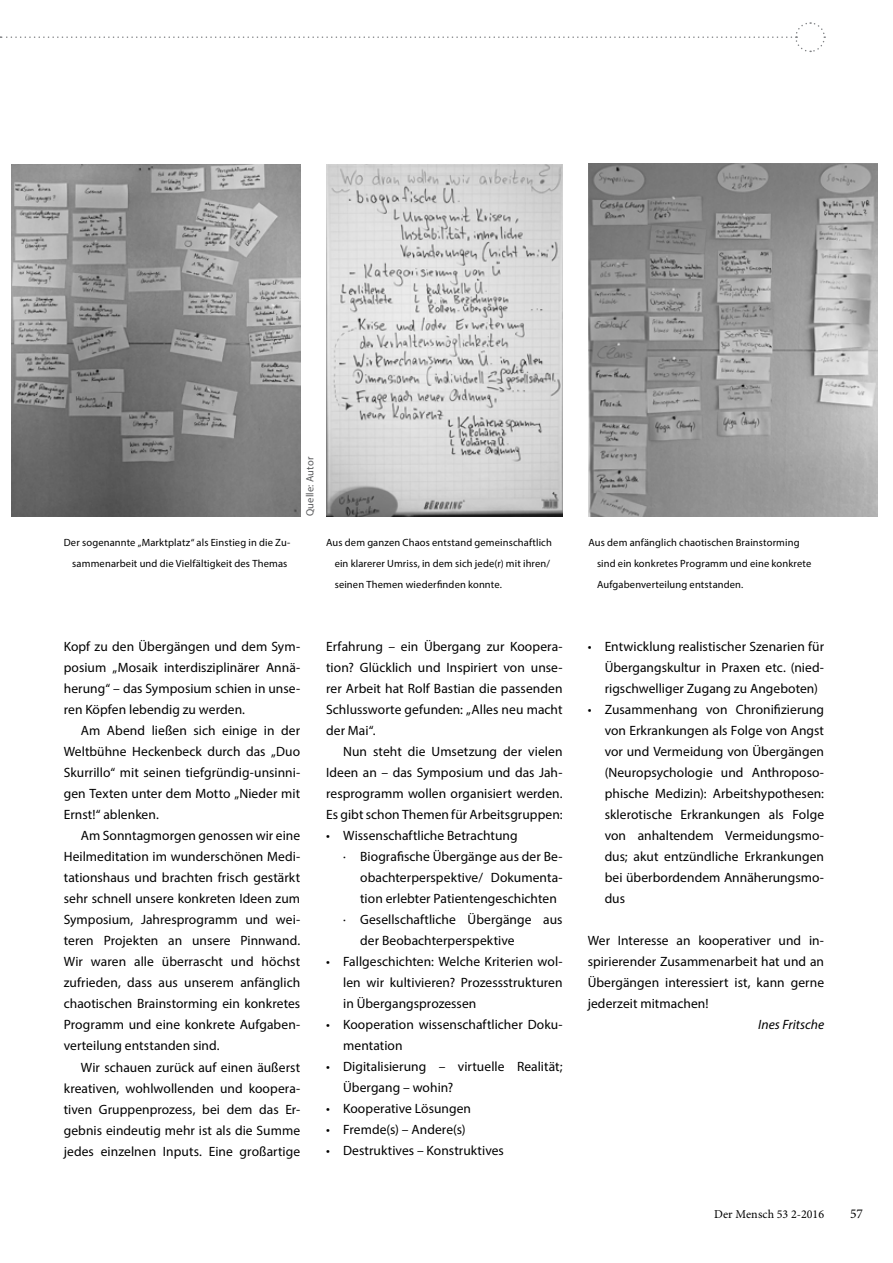
<style>
.page{position:relative;width:893px;height:1263px;background:#fff}
.page>*{position:absolute;margin:0;border:0;box-sizing:border-box;transform-origin:0 0}
.t1{font:13.5px/21px "Myriad Pro";letter-spacing:.005em;color:#000;text-align:justify}
.t2{font:italic 13.5px "Myriad Pro";color:#000}
.t3{font:13.5px "Minion Pro";color:#000}
.t4{font:12px "Minion Pro";letter-spacing:.01em;color:#000}
.t5{font:10.5px/21px "Myriad Pro";letter-spacing:.01em;color:#000}
.t6{font:10.5px "Myriad Pro";letter-spacing:.015em;color:#58595b}
</style>
<div class="page">
<svg style="left:0;top:22px;width:826px;height:31px"></svg>
<img style="left:11px;top:164px;width:289px;height:353px">
<img style="left:326px;top:164px;width:237px;height:353px">
<img style="left:588px;top:163px;width:289px;height:354px">
<p class="t6" style="left:303px;top:516px;width:60px;rotate:-90deg">Quelle: Autor</p>
<p class="t5" style="left:64px;top:532px;width:228px;text-align:center">Der sogenannte „Marktplatz“ als Einstieg in die Zu&shy;sammenarbeit und die Vielfältigkeit des Themas</p>
<p class="t5" style="left:597px;top:532px;width:216px;text-indent:-9px">Aus dem anfänglich chaotischen Brainstorming sind ein konkretes Programm und eine konkrete<br>Aufgabenverteilung entstanden.</p>
<p class="t5" style="left:335px;top:532px;width:219px;text-indent:-9px">Aus dem ganzen Chaos entstand gemeinschaftlich ein klarerer Umriss, in dem sich jede(r) mit ihren/ seinen Themen wiederfinden konnte.</p>
<p class="t1" style="left:64px;top:636px;width:238px">Kopf zu den Übergängen und dem Sym&shy;posium „Mosaik interdisziplinärer Annä&shy;herung“ – das Symposium schien in unse&shy;ren Köpfen lebendig zu werden.</p>
<p class="t1" style="left:64px;top:720px;width:238px;text-indent:17px">Am Abend ließen sich einige in der Weltbühne Heckenbeck durch das „Duo Skurrillo“ mit seinen tiefgründig-unsinni&shy;gen Texten unter dem Motto „Nieder mit Ernst!“ ablenken.</p>
<p class="t1" style="left:64px;top:825px;width:238px;text-indent:17px">Am Sonntagmorgen genossen wir eine Heilmeditation im wunderschönen Medi&shy;tationshaus und brachten frisch gestärkt sehr schnell unsere konkreten Ideen zum Symposium, Jahresprogramm und wei&shy;teren Projekten an unsere Pinnwand.<br>Wir waren alle überrascht und höchst zufrieden, dass aus unserem anfänglich chaotischen Brainstorming ein konkretes Programm und eine konkrete Aufgaben&shy;verteilung entstanden sind.</p>
<p class="t1" style="left:64px;top:1056px;width:238px;text-indent:17px">Wir schauen zurück auf einen äußerst kreativen, wohlwollenden und koopera&shy;tiven Gruppenprozess, bei dem das Er&shy;gebnis eindeutig mehr ist als die Summe jedes einzelnen Inputs. Eine großartige</p>
<p class="t1" style="left:326px;top:636px;width:238px">Erfahrung – ein Übergang zur Koopera&shy;tion? Glücklich und Inspiriert von unse&shy;rer Arbeit hat Rolf Bastian die passenden Schlussworte gefunden: „Alles neu macht der Mai“.</p>
<p class="t1" style="left:326px;top:741px;width:238px;text-indent:17px">Nun steht die Umsetzung der vielen Ideen an – das Symposium und das Jah&shy;resprogramm wollen organisiert werden.<br>Es gibt schon Themen für Arbeitsgruppen:</p>
<p class="t1" style="left:326px;top:825px;width:193px">• Wissenschaftliche Betrachtung</p>
<p class="t1" style="left:343px;top:846px;width:221px">∙ Biografische Übergänge aus der Be-</p>
<p class="t1" style="left:360px;top:867px;width:204px">obachterperspektive/ Dokumenta-</p>
<p class="t1" style="left:360px;top:888px;width:198px">tion erlebter Patientengeschichten</p>
<p class="t1" style="left:343px;top:909px;width:221px">∙ Gesellschaftliche Übergänge aus</p>
<p class="t1" style="left:360px;top:930px;width:156px">der Beobachterperspektive</p>
<p class="t1" style="left:343px;top:951px;width:221px;text-indent:-17px">• Fallgeschichten: Welche Kriterien wol&shy;len wir kultivieren? Prozessstrukturen in Übergangsprozessen</p>
<p class="t1" style="left:343px;top:1014px;width:221px;text-indent:-17px">• Kooperation wissenschaftlicher Doku&shy;mentation</p>
<p class="t1" style="left:343px;top:1056px;width:221px;text-indent:-17px">• Digitalisierung – virtuelle Realität;<br>Übergang – wohin?</p>
<p class="t1" style="left:326px;top:1098px;width:146px">• Kooperative Lösungen</p>
<p class="t1" style="left:326px;top:1119px;width:141px">• Fremde(s) – Andere(s)</p>
<p class="t1" style="left:326px;top:1140px;width:179px">• Destruktives – Konstruktives</p>
<p class="t1" style="left:605px;top:636px;width:221px;text-indent:-17px">• Entwicklung realistischer Szenarien für Übergangskultur in Praxen etc. (nied&shy;rigschwelliger Zugang zu Angeboten)</p>
<p class="t1" style="left:605px;top:699px;width:221px;text-indent:-17px">• Zusammenhang von Chronifizierung von Erkrankungen als Folge von Angst vor und Vermeidung von Übergängen (Neuropsychologie und Anthroposo&shy;phische Medizin): Arbeitshypothesen: sklerotische Erkrankungen als Folge von anhaltendem Vermeidungsmo&shy;dus; akut entzündliche Erkrankungen bei überbordendem Annäherungsmo&shy;dus</p>
<p class="t1" style="left:588px;top:930px;width:238px">Wer Interesse an kooperativer und in&shy;spirierender Zusammenarbeit hat und an Übergängen interessiert ist, kann gerne jederzeit mitmachen!</p>
<p class="t2" style="left:758px;top:1016px;width:67px">Ines Fritsche</p>
<p class="t4" style="left:714px;top:1206px;width:112px">Der Mensch 53 2-2016</p>
<p class="t3" style="left:850px;top:1205px;width:14px">57</p>
</div>
